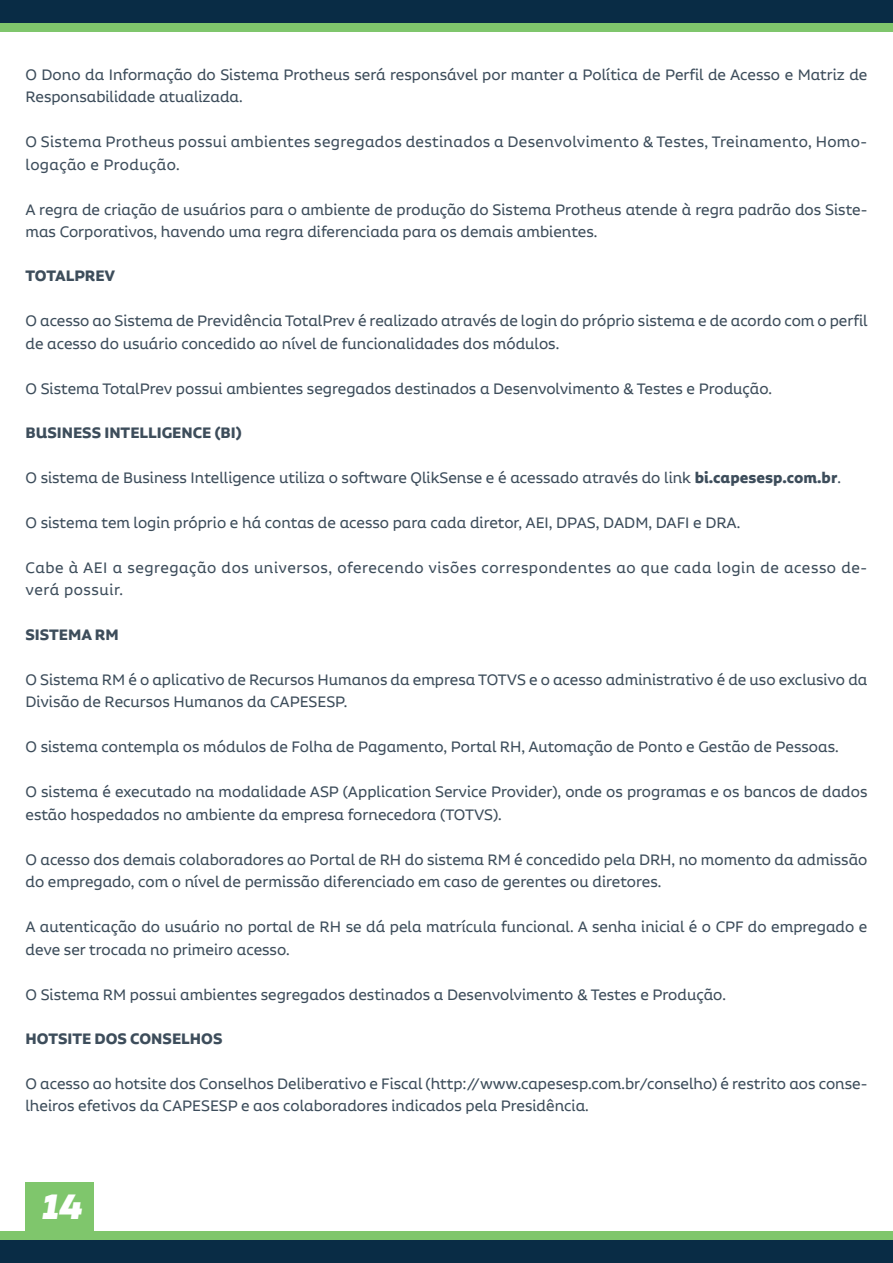
<style>
.page{position:relative;width:893px;height:1263px;background:#fff}
.page>*{position:absolute;margin:0;border:0;box-sizing:border-box;transform-origin:0 0}
.t1{font:italic 900 42px "Aalto Sans Essential Alt";color:#fff}
.t2{font:18px/22.5px "Aalto Sans Essential Alt";color:#3d4d5b}
.t3{font:18px/22.5px "Aalto Sans Essential Alt";letter-spacing:.02em;color:#3d4d5b}
.t4{font:18px/22.5px "Aalto Sans Essential Alt";letter-spacing:.03em;color:#3d4d5b}
.t5{font:700 18px "Aalto Sans Essential Alt";color:#3d4d5b}
.s1{font-weight:700}
</style>
<div class="page">
<div style="left:0;top:1235px;width:893px;height:28px;background:#092c45"></div>
<div style="left:0;top:0;width:893px;height:28px;background:#092c45"></div>
<div style="left:0;top:1231px;width:893px;height:9px;background:#7fc66c"></div>
<div style="left:0;top:23px;width:893px;height:9px;background:#7fc66c"></div>
<div style="left:26px;top:1182px;width:68px;height:53px;background:#7fc66c"></div>
<p class="t2" style="left:26px;top:63px;width:843px">O Dono da Informação do Sistema Protheus será responsável por manter a Política de Perfil de Acesso e Matriz de<br>Responsabilidade atualizada.</p>
<p class="t3" style="left:26px;top:130px;width:843px">O Sistema Protheus possui ambientes segregados destinados a Desenvolvimento &amp; Testes, Treinamento, Homo&shy;logação e Produção.</p>
<p class="t2" style="left:26px;top:198px;width:843px">A regra de criação de usuários para o ambiente de produção do Sistema Protheus atende à regra padrão dos Siste&shy;mas Corporativos, havendo uma regra diferenciada para os demais ambientes.</p>
<p class="t5" style="left:26px;top:266px;width:91px">TOTALPREV</p>
<p class="t2" style="left:26px;top:309px;width:844px">O acesso ao Sistema de Previdência TotalPrev é realizado através de login do próprio sistema e de acordo com o perfil de acesso do usuário concedido ao nível de funcionalidades dos módulos.</p>
<p class="t2" style="left:26px;top:377px;width:748px">O Sistema TotalPrev possui ambientes segregados destinados a Desenvolvimento &amp; Testes e Produção.</p>
<p class="t5" style="left:26px;top:422px;width:218px">BUSINESS INTELLIGENCE (BI)</p>
<p class="t2" style="left:26px;top:466px;width:817px">O sistema de Business Intelligence utiliza o software QlikSense e é acessado através do link <span class="s1">bi.capesesp.com.br</span>.</p>
<p class="t2" style="left:26px;top:511px;width:716px">O sistema tem login próprio e há contas de acesso para cada diretor, AEI, DPAS, DADM, DAFI e DRA.</p>
<p class="t4" style="left:26px;top:556px;width:843px">Cabe à AEI a segregação dos universos, oferecendo visões correspondentes ao que cada login de acesso de&shy;verá possuir.</p>
<p class="t5" style="left:26px;top:624px;width:95px">SISTEMA RM</p>
<p class="t2" style="left:26px;top:668px;width:843px">O Sistema RM é o aplicativo de Recursos Humanos da empresa TOTVS e o acesso administrativo é de uso exclusivo da<br>Divisão de Recursos Humanos da CAPESESP.</p>
<p class="t2" style="left:26px;top:735px;width:815px">O sistema contempla os módulos de Folha de Pagamento, Portal RH, Automação de Ponto e Gestão de Pessoas.</p>
<p class="t2" style="left:26px;top:780px;width:843px">O sistema é executado na modalidade ASP (Application Service Provider), onde os programas e os bancos de dados estão hospedados no ambiente da empresa fornecedora (TOTVS).</p>
<p class="t2" style="left:26px;top:848px;width:843px">O acesso dos demais colaboradores ao Portal de RH do sistema RM é concedido pela DRH, no momento da admissão do empregado, com o nível de permissão diferenciado em caso de gerentes ou diretores.</p>
<p class="t2" style="left:26px;top:915px;width:843px">A autenticação do usuário no portal de RH se dá pela matrícula funcional. A senha inicial é o CPF do empregado e deve ser trocada no primeiro acesso.</p>
<p class="t2" style="left:26px;top:983px;width:702px">O Sistema RM possui ambientes segregados destinados a Desenvolvimento &amp; Testes e Produção.</p>
<p class="t5" style="left:26px;top:1028px;width:198px">HOTSITE DOS CONSELHOS</p>
<p class="t2" style="left:26px;top:1072px;width:843px">O acesso ao hotsite dos Conselhos Deliberativo e Fiscal (http://www.capesesp.com.br/conselho) é restrito aos conse&shy;lheiros efetivos da CAPESESP e aos colaboradores indicados pela Presidência.</p>
<h1 class="t1" style="left:42px;top:1182px;width:43px">14</h1>
</div>
